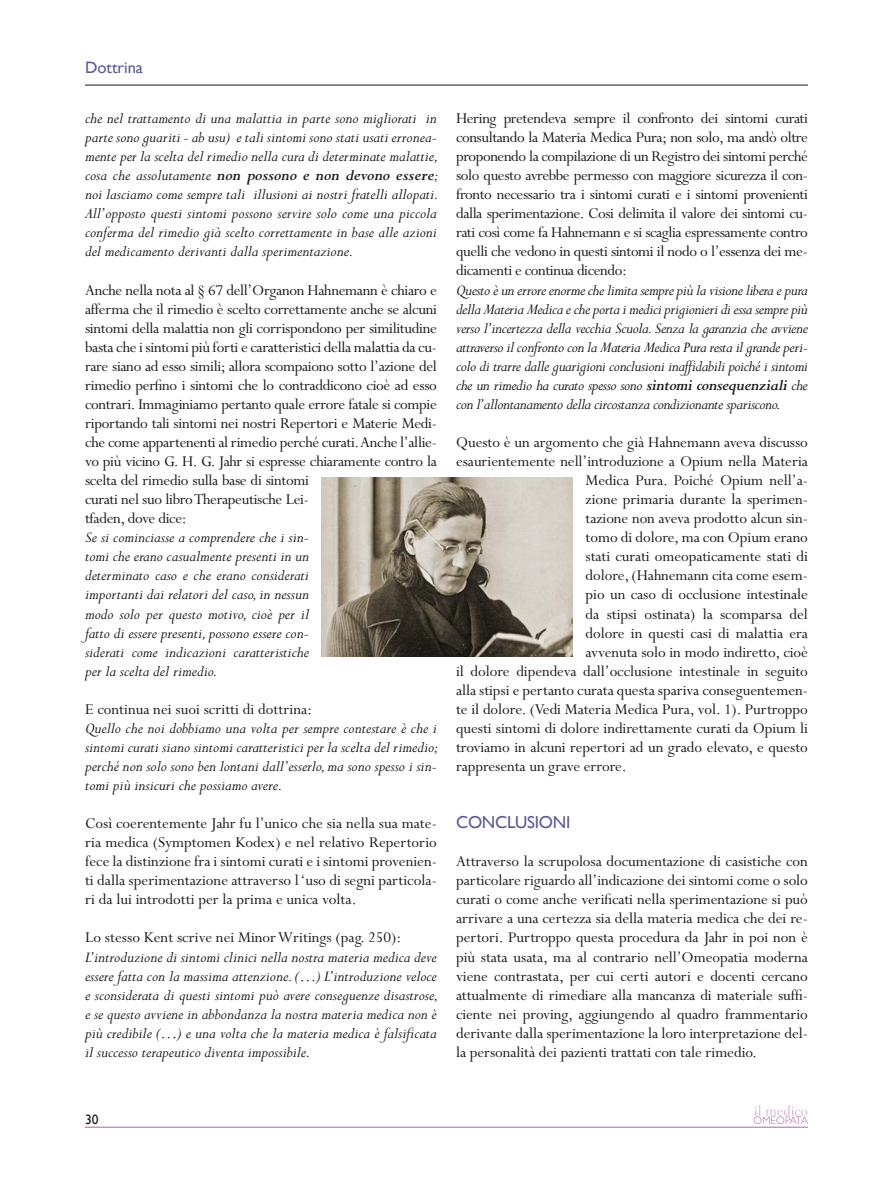
<style>
.page{position:relative;width:893px;height:1191px;background:#fff}
.page>*{position:absolute;margin:0;border:0;box-sizing:border-box;transform-origin:0 0}
.t1{font:17.25px "Gill Sans";letter-spacing:-.015em;color:#585a9c}
.t2{font:16.8px/19px "Perpetua";letter-spacing:-.005em;color:#1a1a18;text-align:justify}
.t3{font:italic 16.8px/19px "Perpetua";color:#1a1a18;text-align:justify}
.t4{font:16.5px "Gill Sans";color:#585a9c}
.t5{font:13.5px "Gill Sans";color:#1a1a18}
.s1{font-weight:700}
</style>
<div class="page">
<hr style="left:85px;top:85px;width:723px;height:1px;background:#1a1a18">
<hr style="left:85px;top:1126px;width:723px;height:1px;background:#b164a0">
<svg style="left:754px;top:1105px;width:54px;height:19px"></svg>
<img style="left:322px;top:477px;width:251px;height:179px">
<p class="t4" style="left:85px;top:58px;width:59px">Dottrina</p>
<p class="t3" style="left:85px;top:109px;width:355px">che nel trattamento di una malattia in parte sono migliorati in parte sono guariti - ab usu) e tali sintomi sono stati usati erronea&shy;mente per la scelta del rimedio nella cura di determinate malattie, cosa che assolutamente <span class="s1">non possono e non devono essere</span>; noi lasciamo come sempre tali illusioni ai nostri fratelli allopati.<br>All’opposto questi sintomi possono servire solo come una piccola conferma del rimedio già scelto correttamente in base alle azioni del medicamento derivanti dalla sperimentazione.</p>
<p class="t2" style="left:85px;top:281px;width:353px;text-align:left">Anche nella nota al § 67 dell’Organon Hahnemann è chiaro e afferma che il rimedio è scelto correttamente anche se alcuni sintomi della malattia non gli corrispondono per similitudine basta che i sintomi più forti e caratteristici della malattia da cu&shy;rare siano ad esso simili; allora scompaiono sotto l’azione del rimedio perfino i sintomi che lo contraddicono cioè ad esso contrari. Immaginiamo pertanto quale errore fatale si compie riportando tali sintomi nei nostri Repertori e Materie Medi&shy;che come appartenenti al rimedio perché curati. Anche l’allie&shy;vo più vicino G. H. G. Jahr si espresse chiaramente contro la scelta del rimedio sulla base di sintomi<br>curati nel suo libro Therapeutische Lei-<br>tfaden, dove dice:</p>
<p class="t3" style="left:85px;top:528px;width:225px">Se si cominciasse a comprendere che i sin&shy;tomi che erano casualmente presenti in un determinato caso e che erano considerati importanti dai relatori del caso, in nessun modo solo per questo motivo, cioè per il fatto di essere presenti, possono essere con&shy;siderati come indicazioni caratteristiche per la scelta del rimedio.</p>
<p class="t2" style="left:85px;top:700px;width:229px">E continua nei suoi scritti di dottrina:</p>
<p class="t3" style="left:85px;top:719px;width:355px">Quello che noi dobbiamo una volta per sempre contestare è che i sintomi curati siano sintomi caratteristici per la scelta del rimedio; perché non solo sono ben lontani dall’esserlo, ma sono spesso i sin&shy;tomi più insicuri che possiamo avere.</p>
<p class="t2" style="left:85px;top:814px;width:353px">Così coerentemente Jahr fu l’unico che sia nella sua mate&shy;ria medica (Symptomen Kodex) e nel relativo Repertorio fece la distinzione fra i sintomi curati e i sintomi provenien&shy;ti dalla sperimentazione attraverso l ‘uso di segni particola&shy;ri da lui introdotti per la prima e unica volta.</p>
<p class="t2" style="left:85px;top:928px;width:318px">Lo stesso Kent scrive nei Minor Writings (pag. 250):</p>
<p class="t3" style="left:85px;top:947px;width:355px">L’introduzione di sintomi clinici nella nostra materia medica deve essere fatta con la massima attenzione. (…) L’introduzione veloce e sconsiderata di questi sintomi può avere conseguenze disastrose, e se questo avviene in abbondanza la nostra materia medica non è più credibile (…) e una volta che la materia medica è falsificata il successo terapeutico diventa impossibile.</p>
<p class="t2" style="left:456px;top:109px;width:353px">Hering pretendeva sempre il confronto dei sintomi curati consultando la Materia Medica Pura; non solo, ma andò oltre proponendo la compilazione di un Registro dei sintomi perché solo questo avrebbe permesso con maggiore sicurezza il con&shy;fronto necessario tra i sintomi curati e i sintomi provenienti dalla sperimentazione. Cosi delimita il valore dei sintomi cu&shy;rati così come fa Hahnemann e si scaglia espressamente contro quelli che vedono in questi sintomi il nodo o l’essenza dei me&shy;dicamenti e continua dicendo:</p>
<p class="t3" style="left:456px;top:281px;width:353px">Questo è un errore enorme che limita sempre più la visione libera e pura della Materia Medica e che porta i medici prigionieri di essa sempre più verso l’incertezza della vecchia Scuola. Senza la garanzia che avviene attraverso il confronto con la Materia Medica Pura resta il grande peri&shy;colo di trarre dalle guarigioni conclusioni inaffidabili poiché i sintomi che un rimedio ha curato spesso sono <span class="s1">sintomi consequenziali</span> che con l’allontanamento della circostanza condizionante spariscono.</p>
<p class="t2" style="left:456px;top:433px;width:353px">Questo è un argomento che già Hahnemann aveva discusso</p>
<p class="t2" style="left:456px;top:452px;width:353px">esaurientemente nell’introduzione a Opium nella Materia</p>
<p class="t2" style="left:586px;top:471px;width:224px">Medica Pura. Poiché Opium nell’a-</p>
<p class="t2" style="left:586px;top:490px;width:224px">zione primaria durante la sperimen-</p>
<p class="t2" style="left:586px;top:509px;width:224px">tazione non aveva prodotto alcun sin-</p>
<p class="t2" style="left:586px;top:528px;width:224px">tomo di dolore, ma con Opium erano</p>
<p class="t2" style="left:586px;top:547px;width:224px">stati curati omeopaticamente stati di</p>
<p class="t2" style="left:586px;top:566px;width:224px">dolore, (Hahnemann cita come esem-</p>
<p class="t2" style="left:586px;top:585px;width:224px">pio un caso di occlusione intestinale</p>
<p class="t2" style="left:586px;top:605px;width:224px">da stipsi ostinata) la scomparsa del</p>
<p class="t2" style="left:586px;top:624px;width:224px">dolore in questi casi di malattia era</p>
<p class="t2" style="left:586px;top:643px;width:224px">avvenuta solo in modo indiretto, cioè</p>
<p class="t2" style="left:456px;top:662px;width:353px">il dolore dipendeva dall’occlusione intestinale in seguito</p>
<p class="t2" style="left:456px;top:681px;width:353px">alla stipsi e pertanto curata questa spariva conseguentemen-</p>
<p class="t2" style="left:456px;top:700px;width:353px">te il dolore. (Vedi Materia Medica Pura, vol. 1). Purtroppo</p>
<p class="t2" style="left:456px;top:719px;width:353px">questi sintomi di dolore indirettamente curati da Opium li</p>
<p class="t2" style="left:456px;top:738px;width:353px">troviamo in alcuni repertori ad un grado elevato, e questo</p>
<p class="t2" style="left:456px;top:757px;width:172px">rappresenta un grave errore.</p>
<p class="t1" style="left:456px;top:812px;width:116px">CONCLUSIONI</p>
<p class="t2" style="left:456px;top:852px;width:353px">Attraverso la scrupolosa documentazione di casistiche con particolare riguardo all’indicazione dei sintomi come o solo curati o come anche verificati nella sperimentazione si può arrivare a una certezza sia della materia medica che dei re&shy;pertori. Purtroppo questa procedura da Jahr in poi non è più stata usata, ma al contrario nell’Omeopatia moderna viene contrastata, per cui certi autori e docenti cercano attualmente di rimediare alla mancanza di materiale suffi&shy;ciente nei proving, aggiungendo al quadro frammentario derivante dalla sperimentazione la loro interpretazione del&shy;la personalità dei pazienti trattati con tale rimedio.</p>
<p class="t5" style="left:85px;top:1111px;width:15px">30</p>
</div>
